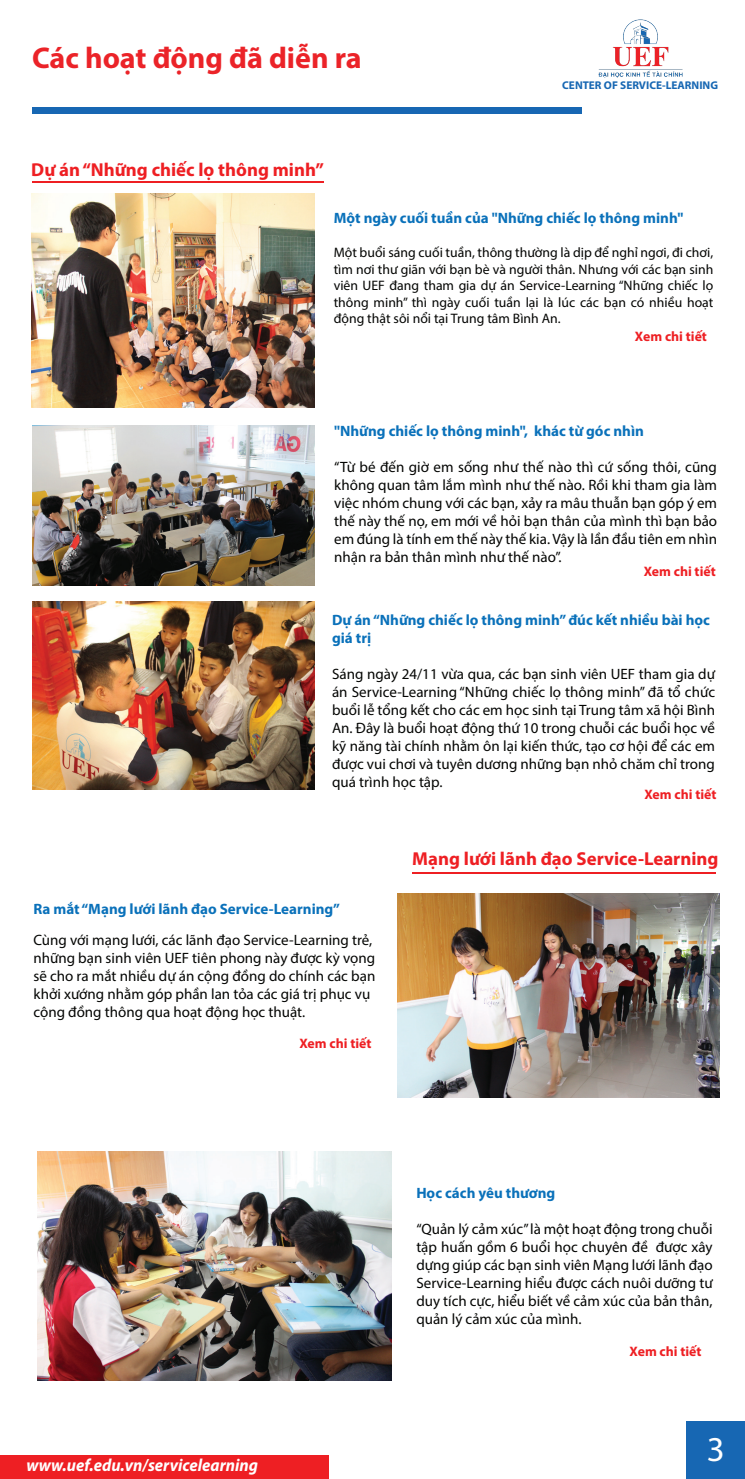
<style>
.page{position:relative;width:745px;height:1479px;background:#fff}
.page>*{position:absolute;margin:0;border:0;box-sizing:border-box;transform-origin:0 0}
.t1{font:35px "Myriad Pro";color:#fff}
.t2{font:700 30px "Myriad Pro";color:#eb2328}
.t3{font:700 18.75px "Myriad Pro";color:#ee1f23}
.t4{font:italic 700 17.5px "Myriad Pro";color:#fff;scale:.94 1}
.t5{font:15px/18px "Myriad Pro";color:#040503;text-align:justify}
.t6{font:700 15px/18px "Myriad Pro";color:#0a71ba}
.t7{font:13.75px/16.5px "Myriad Pro";color:#040503;text-align:justify}
.t8{font:700 13.75px "Myriad Pro";color:#ee1f23}
.t9{font:700 11.25px "Myriad Pro";color:#1767b3}
</style>
<div class="page">
<div style="left:32px;top:107px;width:549px;height:7px;background:#1767b3"></div>
<img style="left:598px;top:19px;width:84px;height:59px">
<div style="left:686px;top:1421px;width:58px;height:58px;background:#1767b3"></div>
<div style="left:0;top:1454px;width:328px;height:24px;background:#ee1f23"></div>
<hr style="left:32px;top:181px;width:291px;height:2px;background:#ee1f23">
<img style="left:31px;top:193px;width:283px;height:214px">
<img style="left:32px;top:426px;width:282px;height:159px">
<img style="left:32px;top:601px;width:282px;height:188px">
<hr style="left:412px;top:872px;width:304px;height:2px;background:#ee1f23">
<img style="left:397px;top:894px;width:321px;height:203px">
<img style="left:37px;top:1151px;width:354px;height:229px">
<h2 class="t2" style="left:32px;top:39px;width:331px">Các hoạt động đã diễn ra</h2>
<p class="t3" style="left:31px;top:157px;width:294px">Dự án “Những chiếc lọ thông minh”</p>
<p class="t9" style="left:562px;top:78px;width:157px">CENTER OF SERVICE-LEARNING</p>
<p class="t6" style="left:333px;top:208px;width:351px">Một ngày cuối tuần của "Những chiếc lọ thông minh"</p>
<p class="t7" style="left:333px;top:244px;width:381px">Một buổi sáng cuối tuần, thông thường là dịp để nghỉ ngơi, đi chơi, tìm nơi thư giãn với bạn bè và người thân. Nhưng với các bạn sinh viên UEF đang tham gia dự án Service-Learning “Những chiếc lọ thông minh” thì ngày cuối tuần lại là lúc các bạn có nhiều hoạt động thật sôi nổi tại Trung tâm Bình An.</p>
<p class="t8" style="left:634px;top:327px;width:73px">Xem chi tiết</p>
<p class="t6" style="left:334px;top:422px;width:311px">"Những chiếc lọ thông minh", khác từ góc nhìn</p>
<p class="t5" style="left:334px;top:458px;width:384px">“Từ bé đến giờ em sống như thế nào thì cứ sống thôi, cũng không quan tâm lắm mình như thế nào. Rồi khi tham gia làm việc nhóm chung với các bạn, xảy ra mâu thuẫn bạn góp ý em thế này thế nọ, em mới về hỏi bạn thân của mình thì bạn bảo em đúng là tính em thế này thế kia. Vậy là lần đầu tiên em nhìn nhận ra bản thân mình như thế nào”.</p>
<p class="t8" style="left:643px;top:562px;width:73px">Xem chi tiết</p>
<p class="t6" style="left:332px;top:610px;width:379px">Dự án “Những chiếc lọ thông minh” đúc kết nhiều bài học giá trị</p>
<p class="t5" style="left:332px;top:665px;width:384px">Sáng ngày 24/11 vừa qua, các bạn sinh viên UEF tham gia dự án Service-Learning “Những chiếc lọ thông minh” đã tổ chức buổi lễ tổng kết cho các em học sinh tại Trung tâm xã hội Bình An. Đây là buổi hoạt động thứ 10 trong chuỗi các buổi học về kỹ năng tài chính nhằm ôn lại kiến thức, tạo cơ hội để các em được vui chơi và tuyên dương những bạn nhỏ chăm chỉ trong quá trình học tập.</p>
<p class="t8" style="left:644px;top:785px;width:73px">Xem chi tiết</p>
<p class="t6" style="left:33px;top:899px;width:308px">Ra mắt “Mạng lưới lãnh đạo Service-Learning”</p>
<p class="t5" style="left:33px;top:931px;width:343px;text-align:left">Cùng với mạng lưới, các lãnh đạo Service-Learning trẻ, những bạn sinh viên UEF tiên phong này được kỳ vọng sẽ cho ra mắt nhiều dự án cộng đồng do chính các bạn khởi xướng nhằm góp phần lan tỏa các giá trị phục vụ cộng đồng thông qua hoạt động học thuật.</p>
<p class="t8" style="left:299px;top:1034px;width:73px">Xem chi tiết</p>
<p class="t3" style="left:412px;top:847px;width:307px">Mạng lưới lãnh đạo Service-Learning</p>
<p class="t4" style="left:26px;top:1453px;width:248px">www.uef.edu.vn/servicelearning</p>
<p class="t6" style="left:416px;top:1183px;width:140px">Học cách yêu thương</p>
<p class="t5" style="left:416px;top:1219px;width:298px">“Quản lý cảm xúc” là một hoạt động trong chuỗi tập huấn gồm 6 buổi học chuyên đề được xây dựng giúp các bạn sinh viên Mạng lưới lãnh đạo Service-Learning hiểu được cách nuôi dưỡng tư duy tích cực, hiểu biết về cảm xúc của bản thân, quản lý cảm xúc của mình.</p>
<p class="t8" style="left:629px;top:1342px;width:73px">Xem chi tiết</p>
<h1 class="t1" style="left:706px;top:1427px;width:19px">3</h1>
</div>
